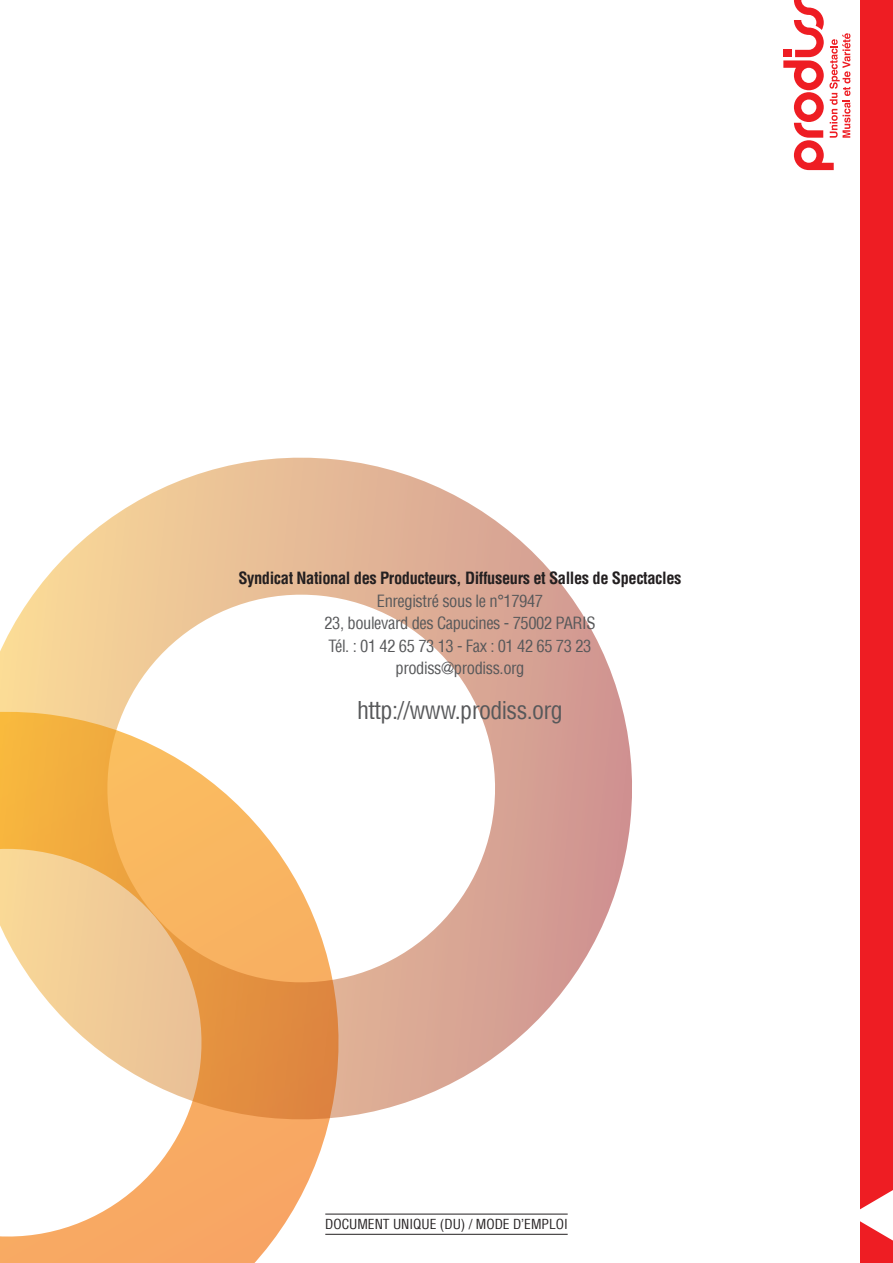
<style>
.page{position:relative;width:893px;height:1263px;background:#fff}
.page>*{position:absolute;margin:0;border:0;box-sizing:border-box;transform-origin:0 0}
.t1{font:500 condensed 24px "Helvetica";letter-spacing:-.025em;color:#57585a}
.t2{font:500 condensed 16.5px/22.5px "Helvetica";letter-spacing:-.025em;color:#57585a;text-align:center}
.t3{font:700 condensed 16.5px "Helvetica LT Std";letter-spacing:-.025em;color:#231f20}
.t4{font:500 condensed 13.5px "Helvetica";color:#231f20}
</style>
<div class="page">
<svg style="left:0;top:1136px;width:356px;height:127px"></svg>
<svg style="left:0;top:457px;width:632px;height:679px"></svg>
<div style="left:860px;top:0;width:33px;height:1263px;background:#ee1d23"></div>
<svg style="left:860px;top:1190px;width:33px;height:50px"></svg>
<hr style="left:325px;top:1214px;width:243px;height:1px;background:#231f20">
<hr style="left:325px;top:1234px;width:243px;height:1px;background:#231f20">
<svg style="left:783px;top:0;width:67px;height:170px"></svg>
<p class="t3" style="left:238px;top:568px;width:445px">Syndicat National des Producteurs, Diffuseurs et Salles de Spectacles</p>
<p class="t2" style="left:324px;top:589px;width:273px">Enregistré sous le n°17947<br>23, boulevard des Capucines - 75002 PARIS<br>Tél. : 01 42 65 73 13 - Fax : 01 42 65 73 23 prodiss@prodiss.org</p>
<h1 class="t1" style="left:357px;top:695px;width:207px">http://www.prodiss.org</h1>
<p class="t4" style="left:325px;top:1216px;width:244px">DOCUMENT UNIQUE (DU) / MODE D’EMPLOI</p>
</div>
